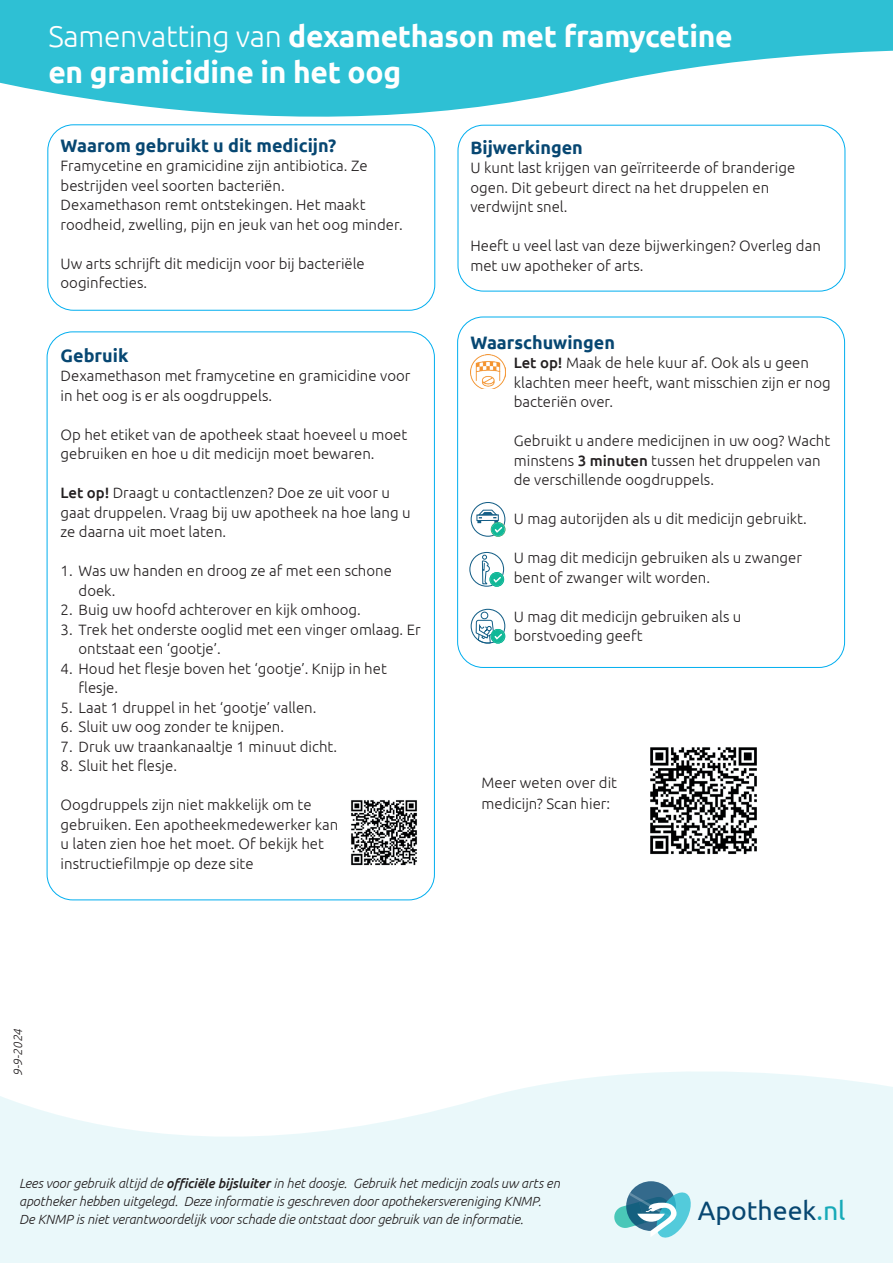
<style>
.page{position:relative;width:893px;height:1263px;background:#fff}
.page>*{position:absolute;margin:0;border:0;box-sizing:border-box;transform-origin:0 0}
.t1{font:700 30px/36px "Ubuntu";letter-spacing:-.01em;color:#fff}
.t2{font:26.7px "Ubuntu";color:#074771}
.t3{font:700 18px "Ubuntu";color:#074772}
.t4{font:300 15px/19.5px "Ubuntu";color:#231f20}
.t5{font:italic 300 13.35px/18px "Ubuntu";letter-spacing:-.005em;color:#231f20}
.t6{font:italic 300 12px "Ubuntu";color:#231f20}
.s1{font-weight:300}
.s2{font-weight:500}
.s3{color:#17aab8}
</style>
<div class="page">
<svg style="left:0;top:1071px;width:893px;height:192px;fill:#eaf8fa"></svg>
<svg style="left:0;top:0;width:893px;height:165px;fill:#2ec0d4"></svg>
<svg style="left:626px;top:1181px;width:50px;height:50px"></svg>
<svg style="left:614px;top:1192px;width:77px;height:45px;background:#81becb"></svg>
<div style="left:458px;top:125px;width:387px;height:166px;background:#fff;border-radius:26px"></div>
<div style="left:458px;top:125px;width:387px;height:166px;border:1px solid #00aeef;border-radius:26px"></div>
<div style="left:48px;top:125px;width:387px;height:185px;background:#fff;border-radius:26px"></div>
<div style="left:48px;top:125px;width:387px;height:185px;border:1px solid #00aeef;border-radius:26px"></div>
<svg style="left:471px;top:502px;width:34px;height:35px"></svg>
<img style="left:470px;top:354px;width:35px;height:35px">
<svg style="left:469px;top:552px;width:35px;height:35px"></svg>
<svg style="left:471px;top:609px;width:34px;height:34px"></svg>
<img style="left:650px;top:747px;width:107px;height:108px">
<img style="left:351px;top:800px;width:66px;height:66px">
<h1 class="t1" style="left:48px;top:17px;width:686px"><span class="s1">Samenvatting van</span> dexamethason met framycetine en gramicidine in het oog</h1>
<p class="t3" style="left:61px;top:134px;width:277px">Waarom gebruikt u dit medicijn?</p>
<p class="t4" style="left:61px;top:156px;width:344px">Framycetine en gramicidine zijn antibiotica. Ze bestrijden veel soorten bacteriën.<br>Dexamethason remt ontstekingen. Het maakt roodheid, zwelling, pijn en jeuk van het oog minder.</p>
<p class="t4" style="left:61px;top:253px;width:306px">Uw arts schrijft dit medicijn voor bij bacteriële ooginfecties.</p>
<p class="t3" style="left:61px;top:344px;width:69px">Gebruik</p>
<p class="t4" style="left:61px;top:366px;width:351px">Dexamethason met framycetine en gramicidine voor in het oog is er als oogdruppels.</p>
<p class="t4" style="left:61px;top:424px;width:348px">Op het etiket van de apotheek staat hoeveel u moet gebruiken en hoe u dit medicijn moet bewaren.</p>
<p class="t4" style="left:61px;top:483px;width:351px"><span class="s2">Let op!</span> Draagt u contactlenzen? Doe ze uit voor u gaat druppelen. Vraag bij uw apotheek na hoe lang u ze daarna uit moet laten.</p>
<p class="t4" style="left:79px;top:561px;width:315px;text-indent:-18px">1. Was uw handen en droog ze af met een schone doek.</p>
<p class="t4" style="left:61px;top:600px;width:302px">2. Buig uw hoofd achterover en kijk omhoog.</p>
<p class="t4" style="left:79px;top:619px;width:344px;text-indent:-18px">3. Trek het onderste ooglid met een vinger omlaag. Er ontstaat een ‘gootje’.</p>
<p class="t4" style="left:79px;top:658px;width:310px;text-indent:-18px">4. Houd het flesje boven het ‘gootje’. Knijp in het flesje.</p>
<p class="t4" style="left:61px;top:697px;width:257px">5. Laat 1 druppel in het ‘gootje’ vallen.</p>
<p class="t4" style="left:61px;top:717px;width:225px">6. Sluit uw oog zonder te knijpen.</p>
<p class="t4" style="left:61px;top:736px;width:278px">7. Druk uw traankanaaltje 1 minuut dicht.</p>
<p class="t4" style="left:61px;top:756px;width:118px">8. Sluit het flesje.</p>
<p class="t4" style="left:61px;top:795px;width:279px">Oogdruppels zijn niet makkelijk om te gebruiken. Een apotheekmedewerker kan u laten zien hoe het moet. Of bekijk het instructiefilmpje op deze site</p>
<p class="t3" style="left:470px;top:136px;width:114px">Bijwerkingen</p>
<p class="t4" style="left:470px;top:158px;width:326px">U kunt last krijgen van geïrriteerde of branderige ogen. Dit gebeurt direct na het druppelen en verdwijnt snel.</p>
<p class="t4" style="left:470px;top:236px;width:352px">Heeft u veel last van deze bijwerkingen? Overleg dan met uw apotheker of arts.</p>
<p class="t3" style="left:470px;top:331px;width:146px">Waarschuwingen</p>
<p class="t4" style="left:514px;top:353px;width:318px"><span class="s2">Let op!</span> Maak de hele kuur af. Ook als u geen klachten meer heeft, want misschien zijn er nog bacteriën over.</p>
<p class="t4" style="left:514px;top:431px;width:318px">Gebruikt u andere medicijnen in uw oog? Wacht minstens <span class="s2">3 minuten</span> tussen het druppelen van de verschillende oogdruppels.</p>
<p class="t4" style="left:514px;top:509px;width:295px">U mag autorijden als u dit medicijn gebruikt.</p>
<p class="t4" style="left:514px;top:548px;width:290px">U mag dit medicijn gebruiken als u zwanger bent of zwanger wilt worden.</p>
<p class="t4" style="left:514px;top:606px;width:229px">U mag dit medicijn gebruiken als u borstvoeding geeft</p>
<p class="t4" style="left:481px;top:772px;width:137px;line-height:21px">Meer weten over dit medicijn? Scan hier:</p>
<p class="t6" style="left:11px;top:1076px;width:49px;rotate:-90deg">9-9-2024</p>
<p class="t5" style="left:19px;top:1174px;width:542px">Lees voor gebruik altijd de <span class="s2">officiële bijsluiter</span> in het doosje. Gebruik het medicijn zoals uw arts en apotheker hebben uitgelegd. Deze informatie is geschreven door apothekersvereniging KNMP.<br>De KNMP is niet verantwoordelijk voor schade die ontstaat door gebruik van de informatie.</p>
<h2 class="t2" style="left:698px;top:1194px;width:149px">Apotheek<span class="s3">.nl</span></h2>
</div>
